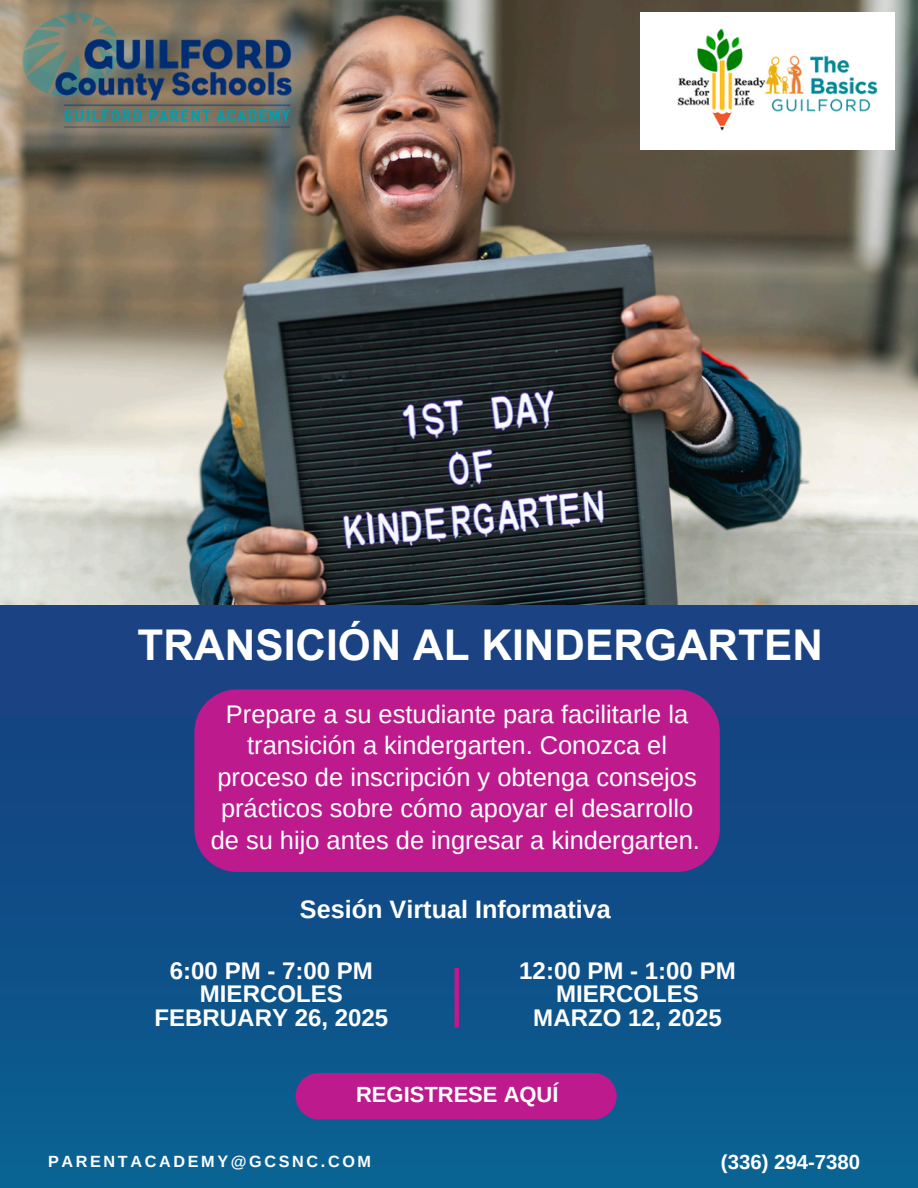
<style>
.page{position:relative;width:918px;height:1188px;background:#1b4383}
.page>*{position:absolute;margin:0;border:0;box-sizing:border-box;transform-origin:0 0}
.t1{font:700 42.45px "Arial MT Pro";color:#fff}
.t2{font:25.5px/31.5px "Arimo";color:#fff;text-align:center}
.t3{font:700 25.2px "Arimo";color:#fff}
.t4{font:700 24px/23.7px "Arimo";color:#fff;text-align:center}
.t5{font:700 21.9px "Arimo";color:#fff}
.t6{font:700 20.4px "Arimo";color:#fff}
.t7{font:700 16.2px "Arimo";letter-spacing:.16em;color:#fff}
</style>
<div class="page">
<div style="left:0;top:715px;width:918px;height:473px;background:linear-gradient(to bottom,#144181,#0a6292)"></div>
<div style="left:194px;top:689px;width:526px;height:183px;background:#bd1a8d"></div>
<div style="left:296px;top:1073px;width:321px;height:46px;background:#bd1a8d;border-radius:23px"></div>
<img style="left:0;top:0;width:918px;height:604px">
<img style="left:641px;top:13px;width:253px;height:136px">
<img style="left:0;top:13px;width:339px;height:117px">
<div style="left:454px;top:968px;width:5px;height:60px;background:#bd1a8d"></div>
<p class="t1" style="left:138px;top:629px;width:687px">TRANSICIÓN AL KINDERGARTEN</p>
<p class="t2" style="left:211px;top:698px;width:491px">Prepare a su estudiante para facilitarle la transición a kindergarten. Conozca el proceso de inscripción y obtenga consejos prácticos sobre cómo apoyar el desarrollo de su hijo antes de ingresar a kindergarten.</p>
<h1 class="t3" style="left:300px;top:895px;width:312px">Sesión Virtual Informativa</h1>
<h3 class="t4" style="left:154px;top:958px;width:235px">6:00 PM - 7:00 PM<br>MIERCOLES<br>FEBRUARY 26, 2025</h3>
<h2 class="t4" style="left:519px;top:958px;width:218px">12:00 PM - 1:00 PM<br>MIERCOLES<br>MARZO 12, 2025</h2>
<p class="t5" style="left:356px;top:1083px;width:204px">REGISTRESE AQUÍ</p>
<h4 class="t7" style="left:48px;top:1152px;width:325px">PARENTACADEMY@GCSNC.COM</h4>
<p class="t6" style="left:721px;top:1150px;width:141px">(336) 294-7380</p>
</div>
